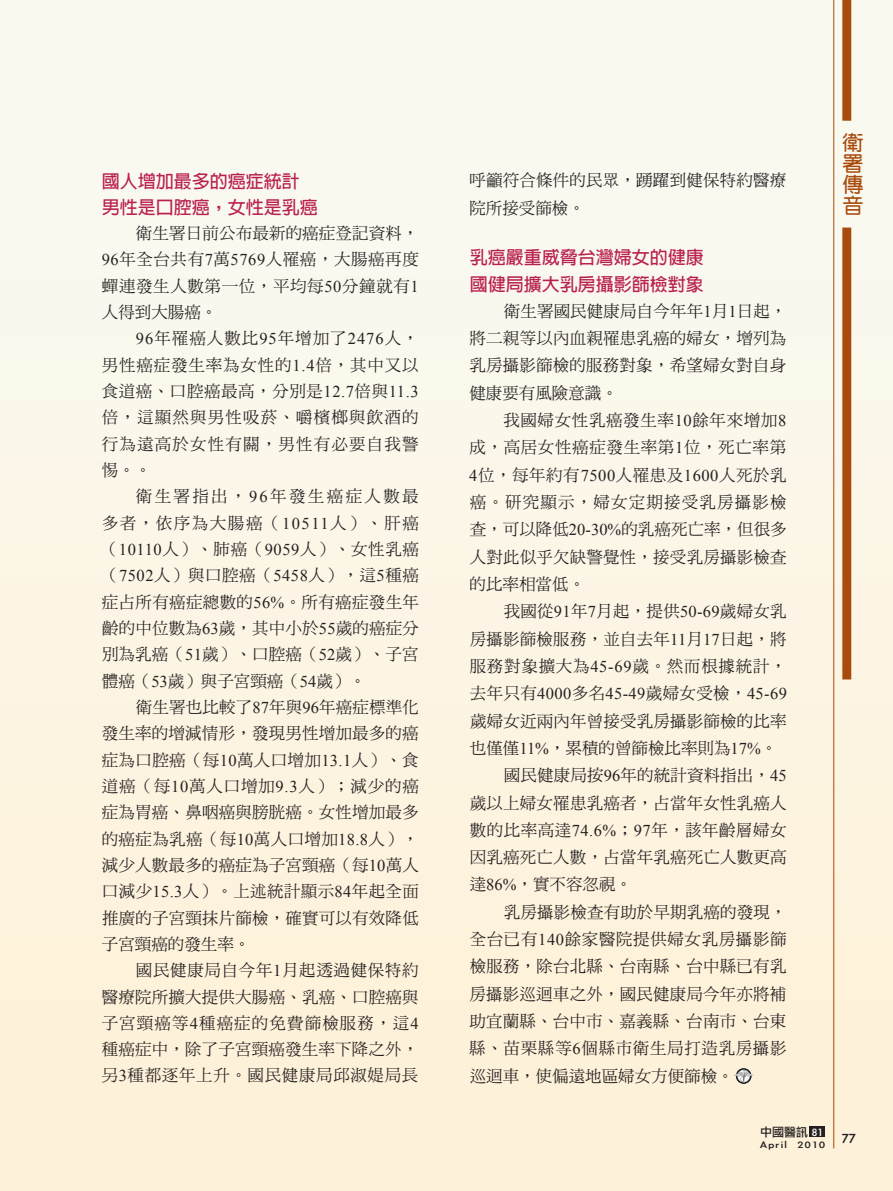
<style>
.page{position:relative;width:893px;height:1191px;background:#fff}
.page>*{position:absolute;margin:0;border:0;box-sizing:border-box;transform-origin:0 0}
.t1{font:21px/21px "DF Yuan Std W7";color:#a84b0d;text-align:justify}
.t2{font:700 18px/26.2px "Lin Gothic";color:#b92150}
.t3{font:16.5px/26.2px "DF Ming Std W5";letter-spacing:.01em;color:#231f20;text-align:justify}
.t4{font:16.5px "Times New Roman";letter-spacing:.02em;color:#231f20}
.t5{font:16.5px "DF Ming Std W5";letter-spacing:.03em;color:#231f20}
.t6{font:16.5px "DF Ming Std W5";letter-spacing:.035em;color:#231f20}
.t7{font:16.5px "DF Ming Std W5";letter-spacing:.04em;color:#231f20}
.t8{font:15px "Li Gothic Med";color:#231f20}
.t9{font:12px "Li Gothic Med";color:#231f20}
.t10{font:10.5px "Li Gothic Med";letter-spacing:.11em;color:#231f20;scale:1.2 1}
.s1{font-family:"Times New Roman"}
.s2{font-family:"DF Ming Std W5"}
.s3{color:#fff}
</style>
<div class="page">
<div style="left:0;top:0;width:893px;height:1191px;background:linear-gradient(to right,#fcf6e6,#fcf5e5)"></div>
<svg style="left:734px;top:1069px;width:19px;height:13px"></svg>
<div style="left:810px;top:1126px;width:15px;height:11px;background:#231f20"></div>
<hr style="left:833px;top:0;width:1px;height:1148px;background:#a84b0d">
<div style="left:842px;top:0;width:9px;height:121px;background:#a84b0d"></div>
<div style="left:842px;top:227px;width:9px;height:452px;background:#a84b0d"></div>
<p class="t2" style="left:102px;top:168px;width:217px">國人增加最多的癌症統計男性是口腔癌，女性是乳癌</p>
<p class="t3" style="left:102px;top:220px;width:319px;text-indent:34px">衛生署日前公布最新的癌症登記資料，<span class="s1">96</span>年全台共有<span class="s1">7</span>萬<span class="s1">5769</span>人罹癌，大腸癌再度蟬連發生人數第一位，平均每<span class="s1">50</span>分鐘就有<span class="s1">1</span>人得到大腸癌。</p>
<p class="t3" style="left:102px;top:325px;width:319px;text-indent:34px"><span class="s1">96</span>年罹癌人數比<span class="s1">95</span>年增加了<span class="s1">2476</span>人，男性癌症發生率為女性的<span class="s1">1.4</span>倍，其中又以食道癌、口腔癌最高，分別是<span class="s1">12.7</span>倍與<span class="s1">11.3</span>倍，這顯然與男性吸菸、嚼檳榔與飲酒的行為遠高於女性有關，男性有必要自我警惕。。</p>
<p class="t3" style="left:102px;top:483px;width:319px;text-indent:34px">衛生署指出，<span class="s1">96</span>年發生癌症人數最多者，依序為大腸癌（<span class="s1">10511</span>人）、肝癌（<span class="s1">10110</span>人）、肺癌（<span class="s1">9059</span>人）、女性乳癌（<span class="s1">7502</span>人）與口腔癌（<span class="s1">5458</span>人），這<span class="s1">5</span>種癌症占所有癌症總數的<span class="s1">56%</span>。所有癌症發生年齡的中位數為<span class="s1">63</span>歲，其中小於<span class="s1">55</span>歲的癌症分別為乳癌（<span class="s1">51</span>歲）、口腔癌（<span class="s1">52</span>歲）、子宮體癌（<span class="s1">53</span>歲）與子宮頸癌（<span class="s1">54</span>歲）。</p>
<p class="t3" style="left:102px;top:693px;width:319px;text-indent:34px">衛生署也比較了<span class="s1">87</span>年與<span class="s1">96</span>年癌症標準化發生率的增減情形，發現男性增加最多的癌症為口腔癌（每<span class="s1">10</span>萬人口增加<span class="s1">13.1</span>人）、食道癌（每<span class="s1">10</span>萬人口增加<span class="s1">9.3</span>人）；減少的癌症為胃癌、鼻咽癌與膀胱癌。女性增加最多的癌症為乳癌（每<span class="s1">10</span>萬人口增加<span class="s1">18.8</span>人），減少人數最多的癌症為子宮頸癌（每<span class="s1">10</span>萬人口減少<span class="s1">15.3</span>人）。上述統計顯示<span class="s1">84</span>年起全面推廣的子宮頸抹片篩檢，確實可以有效降低子宮頸癌的發生率。</p>
<p class="t3" style="left:102px;top:956px;width:319px;text-indent:34px">國民健康局自今年<span class="s1">1</span>月起透過健保特約醫療院所擴大提供大腸癌、乳癌、口腔癌與子宮頸癌等<span class="s1">4</span>種癌症的免費篩檢服務，這<span class="s1">4</span>種癌症中，除了子宮頸癌發生率下降之外，另<span class="s1">3</span>種都逐年上升。國民健康局邱淑媞局長</p>
<p class="t3" style="left:469px;top:166px;width:318px;line-height:27.3px">呼籲符合條件的民眾，踴躍到健保特約醫療院所接受篩檢。</p>
<p class="t2" style="left:470px;top:243px;width:235px;line-height:27.3px">乳癌嚴重威脅台灣婦女的健康國健局擴大乳房攝影篩檢對象</p>
<p class="t3" style="left:469px;top:297px;width:319px;line-height:27.3px;text-indent:34px">衛生署國民健康局自今年年<span class="s1">1</span>月<span class="s1">1</span>日起，將二親等以內血親罹患乳癌的婦女，增列為乳房攝影篩檢的服務對象，希望婦女對自身健康要有風險意識。</p>
<p class="t3" style="left:469px;top:406px;width:319px;line-height:27.3px;text-indent:34px">我國婦女性乳癌發生率<span class="s1">10</span>餘年來增加<span class="s1">8</span>成，高居女性癌症發生率第<span class="s1">1</span>位，死亡率第<span class="s1">4</span>位，每年約有<span class="s1">7500</span>人罹患及<span class="s1">1600</span>人死於乳癌。研究顯示，婦女定期接受乳房攝影檢查，可以降低<span class="s1">20-30%</span>的乳癌死亡率，但很多人對此似乎欠缺警覺性，接受乳房攝影檢查的比率相當低。</p>
<p class="t3" style="left:470px;top:597px;width:319px;line-height:27.3px;text-indent:34px">我國從<span class="s1">91</span>年<span class="s1">7</span>月起，提供<span class="s1">50-69</span>歲婦女乳房攝影篩檢服務，並自去年<span class="s1">11</span>月<span class="s1">17</span>日起，將服務對象擴大為<span class="s1">45-69</span>歲。然而根據統計，</p>
<p class="t4" style="left:470px;top:682px;width:319px"><span class="s2">去年只有</span>4000<span class="s2">多名</span>45-49<span class="s2">歲婦女受檢，</span>45-69</p>
<p class="t3" style="left:470px;top:707px;width:318px">歲婦女近兩內年曾接受乳房攝影篩檢的比率</p>
<p class="t3" style="left:470px;top:734px;width:309px">也僅僅<span class="s1">11%</span>，累積的曾篩檢比率則為<span class="s1">17%</span>。</p>
<p class="t3" style="left:504px;top:762px;width:284px">國民健康局按<span class="s1">96</span>年的統計資料指出，<span class="s1">45</span></p>
<p class="t3" style="left:470px;top:789px;width:318px">歲以上婦女罹患乳癌者，占當年女性乳癌人</p>
<p class="t5" style="left:470px;top:821px;width:319px">數的比率高達<span class="s1">74.6%</span>；<span class="s1">97</span>年，該年齡層婦女</p>
<p class="t3" style="left:470px;top:843px;width:318px">因乳癌死亡人數，占當年乳癌死亡人數更高</p>
<p class="t3" style="left:470px;top:871px;width:164px">達<span class="s1">86%</span>，實不容忽視。</p>
<p class="t3" style="left:504px;top:898px;width:284px">乳房攝影檢查有助於早期乳癌的發現，</p>
<p class="t6" style="left:470px;top:930px;width:318px">全台已有<span class="s1">140</span>餘家醫院提供婦女乳房攝影篩</p>
<p class="t3" style="left:470px;top:953px;width:318px">檢服務，除台北縣、台南縣、台中縣已有乳</p>
<p class="t3" style="left:470px;top:980px;width:318px">房攝影巡迴車之外，國民健康局今年亦將補</p>
<p class="t3" style="left:469px;top:1007px;width:318px">助宜蘭縣、台中市、嘉義縣、台南市、台東</p>
<p class="t7" style="left:469px;top:1039px;width:319px">縣、苗栗縣等<span class="s1">6</span>個縣市衛生局打造乳房攝影</p>
<p class="t3" style="left:470px;top:1062px;width:265px">巡迴車，使偏遠地區婦女方便篩檢。</p>
<p class="t9" style="left:760px;top:1125px;width:64px">中國醫訊 <span class="s3">81</span></p>
<p class="t10" style="left:760px;top:1139px;width:56px">April 2010</p>
<p class="t1" style="left:842px;top:132px;width:22px">衛署傳音</p>
<p class="t8" style="left:842px;top:1130px;width:15px">77</p>
</div>
